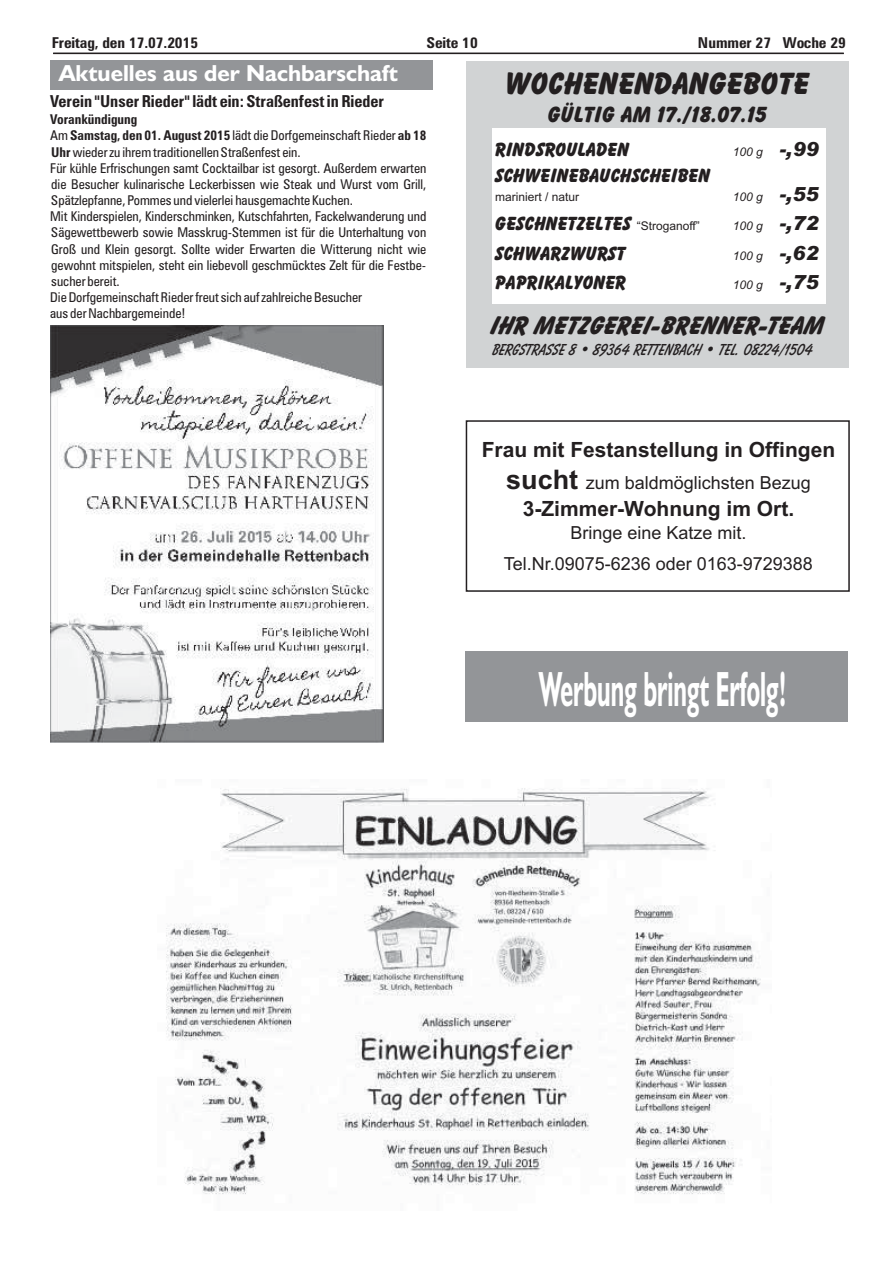
<style>
.page{position:relative;width:893px;height:1263px;background:#fff}
.page>*{position:absolute;margin:0;border:0;box-sizing:border-box;transform-origin:0 0}
.t1{font:700 49.65px "Humanist 521 BT";color:#fff;scale:.48 1}
.t2{font:800 31.5px "Balloon BT";color:#231f20}
.t3{font:italic 800 25.8px "Balloon BT";color:#231f20}
.t4{font:700 24px "Humanist 521 BT";color:#fff}
.t5{font:700 23.25px "Humanist 521 BT";color:#fff}
.t6{font:800 22.5px "Balloon BT";color:#231f20}
.t7{font:700 21px "Arial";color:#231f20}
.t8{font:800 19.5px "Balloon BT";color:#231f20}
.t9{font:18px/31.3px "Arial";color:#231f20;text-align:center}
.t10{font:700 condensed 16.5px "Zurich BT";color:#231f20}
.t11{font:italic 700 16.35px "Balloon BT";color:#231f20}
.t12{font:700 condensed 15px "Zurich BT";letter-spacing:-.005em;color:#231f20;scale:1.04 1}
.t13{font:condensed 13.5px/16.2px "Zurich BT";color:#231f20}
.t14{font:italic 12px "Arial";color:#231f20}
.t15{font:12px "Arial";color:#231f20}
.s1{font-weight:700}
.s2{font-weight:900;font-size:19.5px}
.s3{font-family:"Arial";font-weight:400;font-size:12px}
.s4{font-weight:700;font-size:27px}
</style>
<div class="page">
<hr style="left:53px;top:53px;width:791px;height:1px;background:#231f20">
<img style="left:166px;top:788px;width:595px;height:406px">
<img style="left:51px;top:326px;width:333px;height:417px">
<div style="left:50px;top:60px;width:383px;height:30px;background:#939598"></div>
<div style="left:466px;top:420px;width:384px;height:172px;border:2px solid #231f20"></div>
<div style="left:466px;top:61px;width:383px;height:306px;background:#d1d3d4"></div>
<div style="left:492px;top:128px;width:334px;height:175px;background:#fff"></div>
<div style="left:465px;top:652px;width:383px;height:70px;background:#939598"></div>
<p class="t12" style="left:52px;top:37px;width:142px">Freitag, den 17.07.2015</p>
<p class="t12" style="left:426px;top:37px;width:51px">Seite 10</p>
<p class="t12" style="left:698px;top:37px;width:144px">Nummer 27 Woche 29</p>
<h3 class="t4" style="left:59px;top:65px;width:209px">Vereinsnachrichten</h3>
<h3 class="t5" style="left:59px;top:65px;width:341px">Aktuelles aus der Nachbarschaft</h3>
<p class="t10" style="left:50px;top:95px;width:335px">Verein "Unser Rieder" lädt ein: Straßenfest in Rieder</p>
<p class="t13" style="left:50px;top:113px;width:378px"><span class="s1">Vorankündigung<br></span>Am <span class="s1">Samstag, den 01. August 2015</span> lädt die Dorfgemeinschaft Rieder <span class="s1">ab 18<br>Uhr</span> wieder zu ihrem traditionellen Straßenfest ein.<br>Für kühle Erfrischungen samt Cocktailbar ist gesorgt. Außerdem erwarten die Besucher kulinarische Leckerbissen wie Steak und Wurst vom Grill, Spätzlepfanne, Pommes und vielerlei hausgemachte Kuchen.<br>Mit Kinderspielen, Kinderschminken, Kutschfahrten, Fackelwanderung und Sägewettbewerb sowie Masskrug-Stemmen ist für die Unterhaltung von Groß und Klein gesorgt. Sollte wider Erwarten die Witterung nicht wie gewohnt mitspielen, steht ein liebevoll geschmücktes Zelt für die Festbe&shy;sucher bereit.<br>Die Dorfgemeinschaft Rieder freut sich auf zahlreiche Besucher<br>aus der Nachbargemeinde!</p>
<h2 class="t2" style="left:505px;top:64px;width:306px">WOCHENENDANGEBOTE</h2>
<h3 class="t6" style="left:548px;top:101px;width:221px">GÜLTIG AM 17./18.07.15</h3>
<h3 class="t8" style="left:495px;top:137px;width:136px">RINDSROULADEN</h3>
<p class="t14" style="left:733px;top:144px;width:87px">100 g <span class="s2">-,99</span></p>
<h3 class="t8" style="left:495px;top:164px;width:217px">SCHWEINEBAUCHSCHEIBEN</h3>
<p class="t15" style="left:495px;top:193px;width:85px">mariniert / natur</p>
<p class="t14" style="left:733px;top:190px;width:87px">100 g <span class="s2">-,55</span></p>
<h3 class="t8" style="left:495px;top:212px;width:206px">GESCHNETZELTES <span class="s3">“Stroganoff”</span></h3>
<p class="t14" style="left:733px;top:219px;width:87px">100 g <span class="s2">-,72</span></p>
<h3 class="t8" style="left:495px;top:241px;width:132px">SCHWARZWURST</h3>
<p class="t14" style="left:733px;top:248px;width:87px">100 g <span class="s2">-,62</span></p>
<h3 class="t8" style="left:495px;top:271px;width:133px">PAPRIKALYONER</h3>
<p class="t14" style="left:733px;top:278px;width:87px">100 g <span class="s2">-,75</span></p>
<h3 class="t3" style="left:489px;top:310px;width:335px">IHR METZGEREI-BRENNER-TEAM</h3>
<p class="t11" style="left:492px;top:340px;width:322px">BERGSTRAßE 8 • 89364 RETTENBACH • TEL. 08224/1504</p>
<h3 class="t7" style="left:482px;top:442px;width:355px">Frau mit Festanstellung in Offingen</h3>
<h3 class="t9" style="left:506px;top:469px;width:306px"><span class="s4">sucht</span> zum baldmöglichsten Bezug</h3>
<h3 class="t7" style="left:523px;top:501px;width:273px">3-Zimmer-Wohnung im Ort.</h3>
<h3 class="t9" style="left:504px;top:519px;width:311px">Bringe eine Katze mit.<br>Tel.Nr.09075-6236 oder 0163-9729388</h3>
<h1 class="t1" style="left:539px;top:672px;width:518px">Werbung bringt Erfolg!</h1>
</div>
